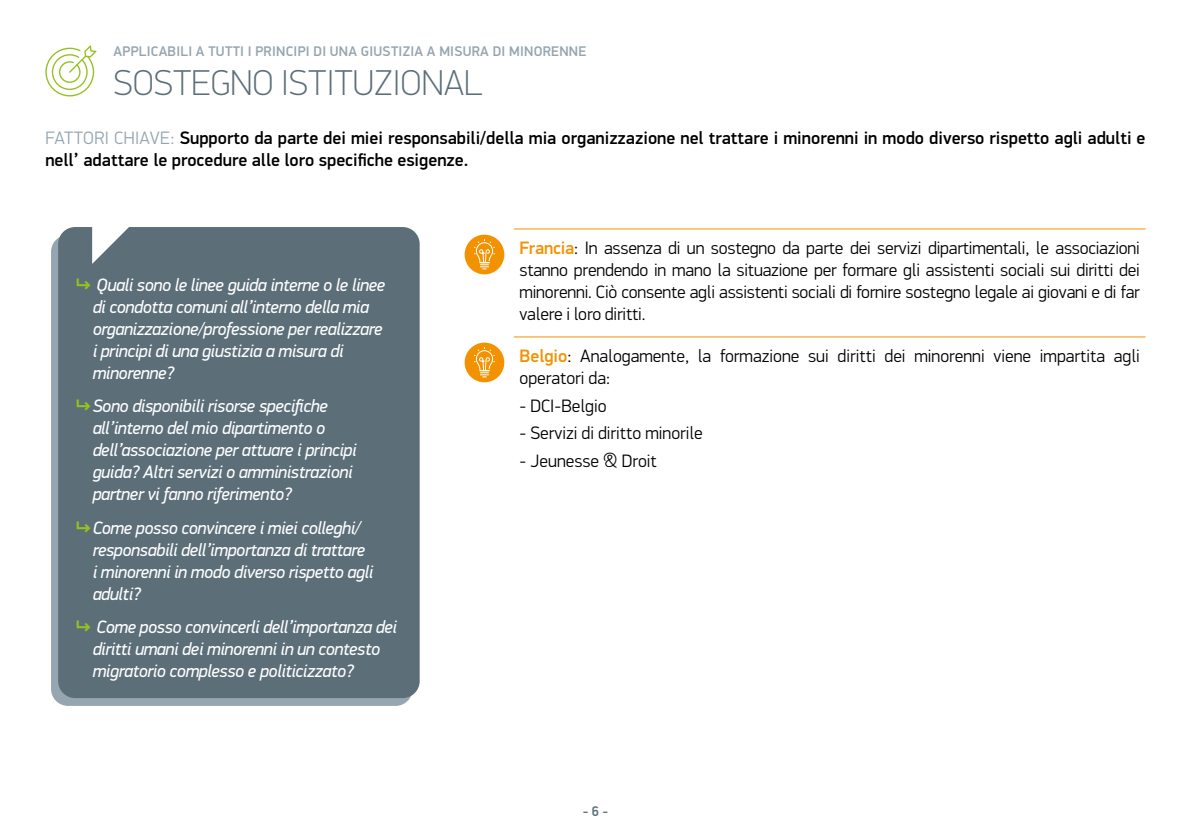
<style>
.page{position:relative;width:1191px;height:840px;background:#fff}
.page>*{position:absolute;margin:0;border:0;box-sizing:border-box;transform-origin:0 0}
.t1{font:100 36px "PF Din Display Pro";color:#5c6f79}
.t2{font:italic 18px/22px "PF Din Display Pro";letter-spacing:-.02em;color:#fff}
.t3{font:300 18px/22px "PF Din Display Pro";color:#000;text-align:justify}
.t4{font:500 18px/22px "PF Din Display Pro";color:#000}
.t5{font:500 14px "PF Din Display Pro";letter-spacing:.02em;color:#95a6b0}
.t6{font:500 14px "PF Din Display Pro";color:#5c6f79}
.s1{font-weight:300;color:#95a6b0}
.s2{font-weight:900;font-style:normal;color:#95c11f}
.s3{font-weight:500;color:#f39200}
</style>
<div class="page">
<div style="left:51px;top:235px;width:361px;height:470px;background:#95a6b0;border-radius:17px"></div>
<div style="left:58px;top:227px;width:362px;height:470px;background:#5c6f79;border-radius:17px"></div>
<svg style="left:92px;top:227px;width:37px;height:37px"></svg>
<hr style="left:514px;top:228px;width:631px;height:1px;background:#f39200">
<hr style="left:514px;top:336px;width:631px;height:1px;background:#f39200">
<div style="left:464px;top:234px;width:40px;height:40px;background:#f39200;border-radius:50%"></div>
<svg style="left:473px;top:234px;width:22px;height:36px"></svg>
<div style="left:464px;top:342px;width:40px;height:40px;background:#f39200;border-radius:50%"></div>
<svg style="left:473px;top:342px;width:22px;height:35px"></svg>
<svg style="left:45px;top:45px;width:51px;height:51px"></svg>
<p class="t5" style="left:114px;top:43px;width:474px">APPLICABILI A TUTTI I PRINCIPI DI UNA GIUSTIZIA A MISURA DI MINORENNE</p>
<h1 class="t1" style="left:113px;top:62px;width:370px">SOSTEGNO ISTITUZIONAL</h1>
<p class="t4" style="left:45px;top:127px;width:1101px"><span class="s1">FATTORI CHIAVE:</span> Supporto da parte dei miei responsabili/della mia organizzazione nel trattare i minorenni in modo diverso rispetto agli adulti e nell’ adattare le procedure alle loro specifiche esigenze.</p>
<p class="t2" style="left:93px;top:274px;width:294px;text-indent:-17px"><span class="s2">↳</span> Quali sono le linee guida interne o le linee di condotta comuni all’interno della mia organizzazione/professione per realizzare i principi di una giustizia a misura di minorenne?</p>
<p class="t2" style="left:93px;top:395px;width:265px;text-indent:-17px"><span class="s2">↳</span>Sono disponibili risorse specifiche all’interno del mio dipartimento o dell’associazione per attuare i principi guida? Altri servizi o amministrazioni partner vi fanno riferimento?</p>
<p class="t2" style="left:93px;top:516px;width:282px;text-indent:-17px"><span class="s2">↳</span>Come posso convincere i miei colleghi/ responsabili dell’importanza di trattare i minorenni in modo diverso rispetto agli adulti?</p>
<p class="t2" style="left:93px;top:615px;width:306px;text-indent:-17px"><span class="s2">↳</span> Come posso convincerli dell’importanza dei diritti umani dei minorenni in un contesto migratorio complesso e politicizzato?</p>
<p class="t3" style="left:519px;top:237px;width:622px"><span class="s3">Francia</span>: In assenza di un sostegno da parte dei servizi dipartimentali, le associazioni stanno prendendo in mano la situazione per formare gli assistenti sociali sui diritti dei minorenni. Ciò consente agli assistenti sociali di fornire sostegno legale ai giovani e di far valere i loro diritti.</p>
<p class="t3" style="left:519px;top:345px;width:622px"><span class="s3">Belgio</span>: Analogamente, la formazione sui diritti dei minorenni viene impartita agli operatori da:</p>
<p class="t3" style="left:519px;top:394px;width:89px">- DCI-Belgio</p>
<p class="t3" style="left:519px;top:422px;width:185px">- Servizi di diritto minorile</p>
<p class="t3" style="left:519px;top:450px;width:139px">- Jeunesse &amp; Droit</p>
<p class="t6" style="left:582px;top:801px;width:27px">- 6 -</p>
</div>
